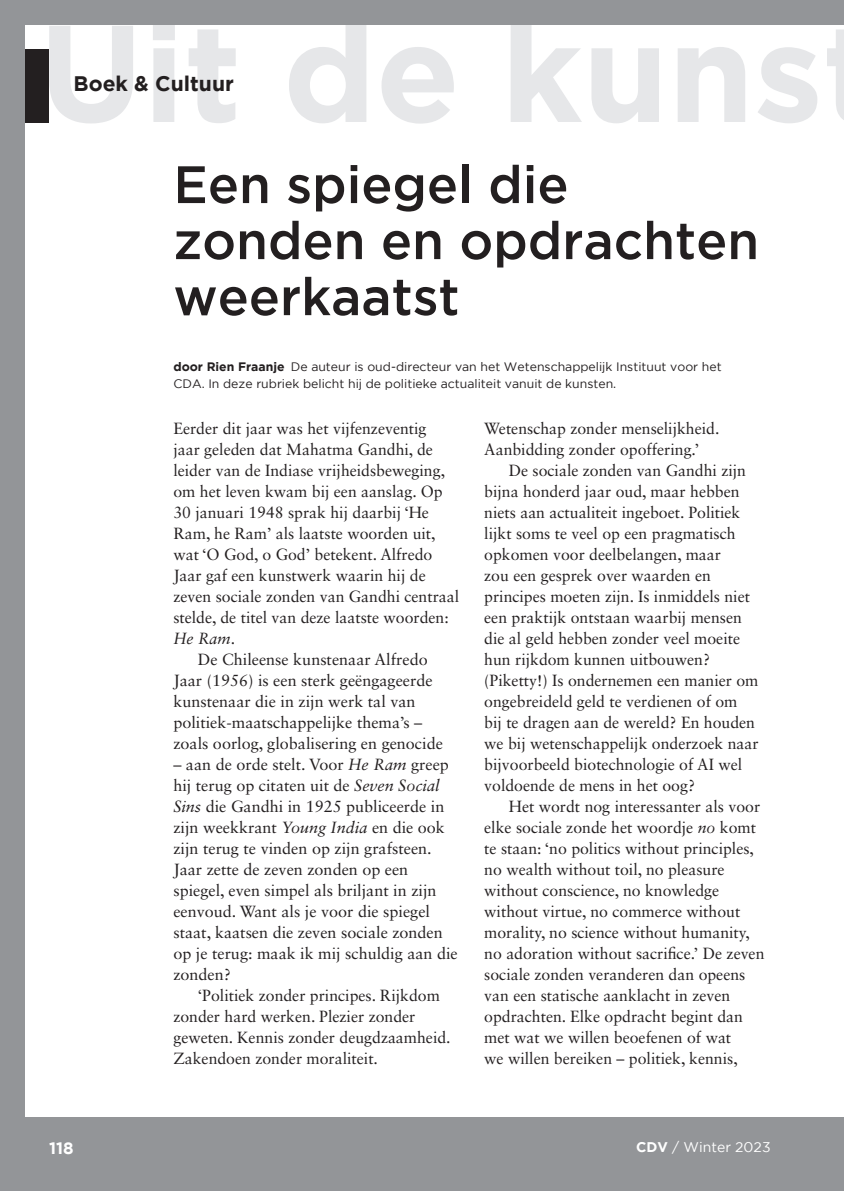
<style>
.page{position:relative;width:844px;height:1191px;background:#fff}
.page>*{position:absolute;margin:0;border:0;box-sizing:border-box;transform-origin:0 0}
.t1{font:700 137.38px "Gotham";color:#e6e7e9}
.t2{font:500 52.5px/56px "Gotham";color:#231f20}
.t3{font:700 21px "Gotham";color:#231f20}
.t4{font:700 16.62px "Gotham";color:#fff}
.t5{font:16.1px/21px "Sabon LT Std";color:#231f20}
.t6{font:italic 16.1px "Sabon LT Std";color:#231f20}
.t7{font:14px "Gotham";color:#fff}
.t8{font:12.25px/16.6px "Gotham";color:#231f20}
.s1{font-weight:700}
.s2{font-style:normal}
.s3{font-style:italic}
</style>
<div class="page">
<div style="left:0;top:49px;width:49px;height:73px;background:#231f20"></div>
<div style="left:0;top:1117px;width:843px;height:74px;background:#939598"></div>
<div style="left:0;top:0;width:843px;height:24px;background:#939598"></div>
<div style="left:0;top:0;width:24px;height:1191px;background:#939598"></div>
<h1 class="t1" style="left:39px;top:-6px;width:785px">Uit de kuns</h1>
<h3 class="t3" style="left:73px;top:71px;width:162px">Boek &amp; Cultuur</h3>
<h2 class="t2" style="left:173px;top:155px;width:587px">Een spiegel die zonden en opdrachten weerkaatst</h2>
<p class="t8" style="left:173px;top:358px;width:549px"><span class="s1">door Rien Fraanje</span> De auteur is oud-directeur van het Wetenschappelijk Instituut voor het<br>CDA. In deze rubriek belicht hij de politieke actualiteit vanuit de kunsten.</p>
<p class="t5" style="left:173px;top:418px;width:254px">Eerder dit jaar was het vijfenzeventig</p>
<p class="t5" style="left:173px;top:439px;width:261px">jaar geleden dat Mahatma Gandhi, de</p>
<p class="t5" style="left:173px;top:460px;width:273px">leider van de Indiase vrijheidsbeweging,</p>
<p class="t5" style="left:173px;top:481px;width:271px">om het leven kwam bij een aanslag. Op</p>
<p class="t5" style="left:173px;top:502px;width:257px">30 januari 1948 sprak hij daarbij ‘He</p>
<p class="t5" style="left:173px;top:523px;width:264px">Ram, he Ram’ als laatste woorden uit,</p>
<p class="t5" style="left:173px;top:544px;width:260px">wat ‘O God, o God’ betekent. Alfredo</p>
<p class="t5" style="left:173px;top:565px;width:254px">Jaar gaf een kunstwerk waarin hij de</p>
<p class="t5" style="left:173px;top:586px;width:287px">zeven sociale zonden van Gandhi centraal</p>
<p class="t5" style="left:173px;top:607px;width:277px">stelde, de titel van deze laatste woorden:</p>
<p class="t6" style="left:173px;top:629px;width:63px">He Ram<span class="s2">.</span></p>
<p class="t5" style="left:198px;top:649px;width:231px">De Chileense kunstenaar Alfredo</p>
<p class="t5" style="left:173px;top:670px;width:261px">Jaar (1956) is een sterk geëngageerde</p>
<p class="t5" style="left:173px;top:691px;width:243px">kunstenaar die in zijn werk tal van</p>
<p class="t5" style="left:173px;top:712px;width:250px">politiek-maatschappelijke thema’s –</p>
<p class="t5" style="left:173px;top:733px;width:271px">zoals oorlog, globalisering en genocide</p>
<p class="t5" style="left:173px;top:754px;width:286px">– aan de orde stelt. Voor <span class="s3">He Ram</span> greep hij terug op citaten uit de <span class="s3">Seven Social Sins</span> die Gandhi in 1925 publiceerde in zijn weekkrant <span class="s3">Young India</span> en die ook zijn terug te vinden op zijn grafsteen.<br>Jaar zette de zeven zonden op een spiegel, even simpel als briljant in zijn eenvoud. Want als je voor die spiegel staat, kaatsen die zeven sociale zonden op je terug: maak ik mij schuldig aan die zonden?</p>
<p class="t5" style="left:173px;top:985px;width:279px;text-indent:24px">‘Politiek zonder principes. Rijkdom zonder hard werken. Plezier zonder geweten. Kennis zonder deugdzaamheid.<br>Zakendoen zonder moraliteit.</p>
<p class="t5" style="left:484px;top:418px;width:237px">Wetenschap zonder menselijkheid.<br>Aanbidding zonder opoffering.’</p>
<p class="t5" style="left:484px;top:460px;width:276px;text-indent:24px">De sociale zonden van Gandhi zijn bijna honderd jaar oud, maar hebben niets aan actualiteit ingeboet. Politiek lijkt soms te veel op een pragmatisch opkomen voor deelbelangen, maar<br>zou een gesprek over waarden en principes moeten zijn. Is inmiddels niet een praktijk ontstaan waarbij mensen die al geld hebben zonder veel moeite hun rijkdom kunnen uitbouwen? (Piketty!) Is ondernemen een manier om ongebreideld geld te verdienen of om bij te dragen aan de wereld? En houden we bij wetenschappelijk onderzoek naar bijvoorbeeld biotechnologie of AI wel voldoende de mens in het oog?</p>
<p class="t5" style="left:484px;top:796px;width:282px;text-indent:24px">Het wordt nog interessanter als voor elke sociale zonde het woordje <span class="s3">no</span> komt te staan: ‘no politics without principles, no wealth without toil, no pleasure without conscience, no knowledge without virtue, no commerce without morality, no science without humanity, no adoration without sacrifice.’ De zeven sociale zonden veranderen dan opeens van een statische aanklacht in zeven opdrachten. Elke opdracht begint dan met wat we willen beoefenen of wat<br>we willen bereiken – politiek, kennis,</p>
<p class="t4" style="left:49px;top:1138px;width:26px">118</p>
<p class="t7" style="left:636px;top:1138px;width:136px"><span class="s1">CDV</span> / Winter 2023</p>
</div>
